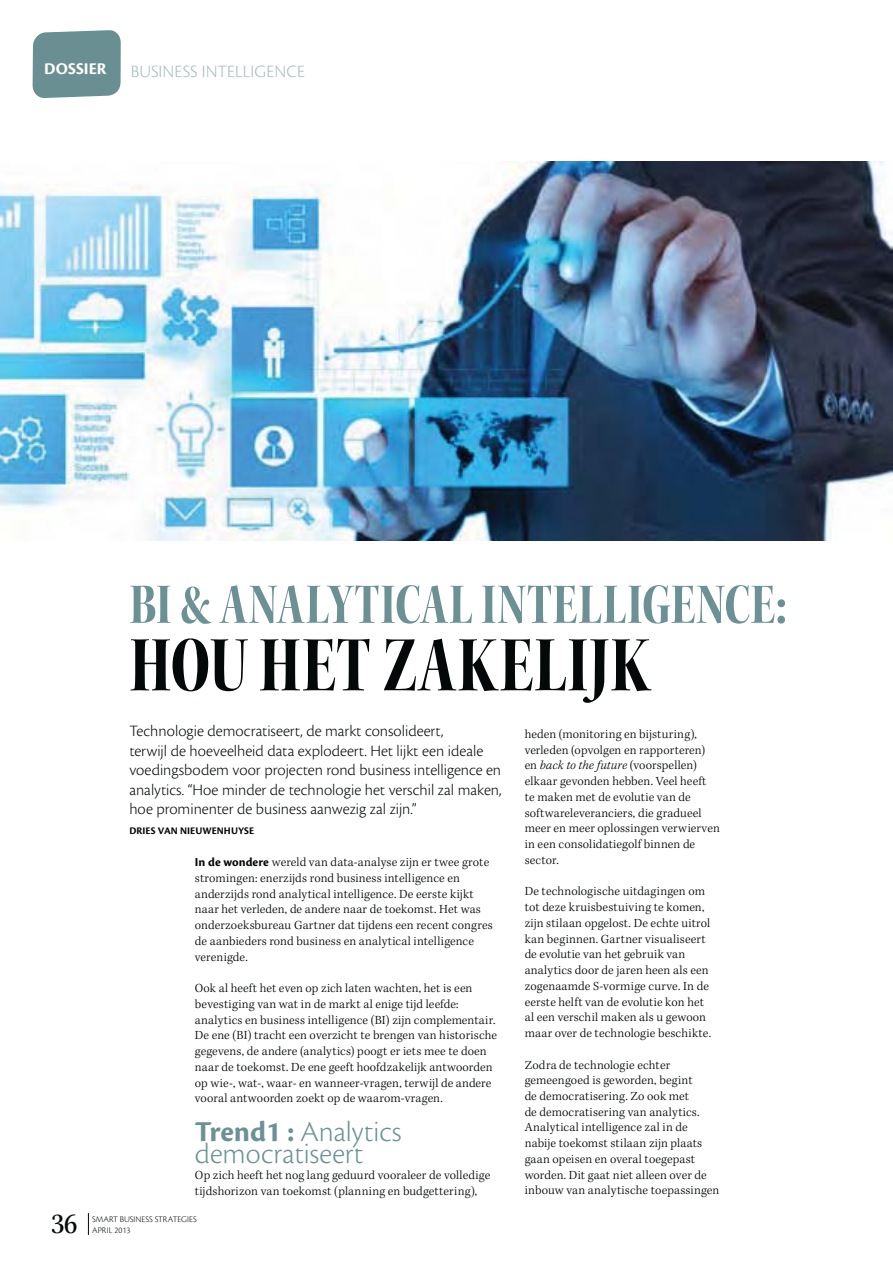
<style>
.page{position:relative;width:893px;height:1263px;background:#fff}
.page>*{position:absolute;margin:0;border:0;box-sizing:border-box;transform-origin:0 0}
.t1{font:82.5px "Kepler Std Bold Cn Disp";letter-spacing:.015em;color:#040809}
.t2{font:60px "Kepler Std Bold Cn Disp";letter-spacing:.015em;color:#6b9194}
.t3{font:300 30px/22.5px "Cronos Pro";color:#6b9194}
.t4{font:30px "Kepler Std Scn";color:#040809}
.t5{font:300 18px "Cronos Pro";letter-spacing:.01em;color:#a7b9ba}
.t6{font:700 17.1px "Cronos Pro";color:#fff}
.t7{font:300 16.5px/19.5px "Cronos Pro";color:#040809}
.t8{font:300 12.75px/15.8px "Kepler Std";letter-spacing:.01em;color:#040809}
.t9{font:700 10.5px "Cronos Pro";letter-spacing:.01em;color:#040809}
.t10{font:300 9px/10.5px "Cronos Pro";color:#040809}
.s1{font-family:"Cronos Pro";font-weight:700}
.s2{font-weight:700}
.s3{font-style:italic}
</style>
<div class="page">
<svg style="left:33px;top:30px;width:88px;height:68px;background:#739598"></svg>
<svg style="left:88px;top:1213px;width:1px;height:22px"></svg>
<img style="left:0;top:162px;width:893px;height:379px">
<h3 class="t6" style="left:44px;top:62px;width:64px">DOSSIER</h3>
<h3 class="t5" style="left:131px;top:64px;width:176px">BUSINESS INTELLIGENCE</h3>
<h2 class="t2" style="left:130px;top:567px;width:659px">BI &amp; ANALYTICAL INTELLIGENCE:</h2>
<h1 class="t1" style="left:130px;top:614px;width:521px">HOU HET ZAKELIJK</h1>
<p class="t7" style="left:129px;top:722px;width:373px">Technologie democratiseert, de markt consolideert,<br>terwijl de hoeveelheid data explodeert. Het lijkt een ideale voedingsbodem voor projecten rond business intelligence en analytics. “Hoe minder de technologie het verschil zal maken, hoe prominenter de business aanwezig zal zijn.”</p>
<p class="t9" style="left:129px;top:826px;width:126px">DRIES VAN NIEUWENHUYSE</p>
<p class="t8" style="left:195px;top:855px;width:299px"><span class="s1">In de wondere</span> wereld van data-analyse zijn er twee grote stromingen: enerzijds rond business intelligence en anderzijds rond analytical intelligence. De eerste kijkt naar het verleden, de andere naar de toekomst. Het was onderzoeksbureau Gartner dat tijdens een recent congres de aanbieders rond business en analytical intelligence verenigde.</p>
<p class="t8" style="left:195px;top:981px;width:304px">Ook al heeft het even op zich laten wachten, het is een bevestiging van wat in de markt al enige tijd leefde: analytics en business intelligence (BI) zijn complementair.<br>De ene (BI) tracht een overzicht te brengen van historische gegevens, de andere (analytics) poogt er iets mee te doen naar de toekomst. De ene geeft hoofdzakelijk antwoorden op wie-, wat-, waar- en wanneer-vragen, terwijl de andere vooral antwoorden zoekt op de waarom-vragen.</p>
<h3 class="t3" style="left:195px;top:1121px;width:208px"><span class="s2">Trend1 :</span> Analytics democratiseert</h3>
<p class="t8" style="left:195px;top:1168px;width:297px">Op zich heeft het nog lang geduurd vooraleer de volledige tijdshorizon van toekomst (planning en budgettering),</p>
<p class="t8" style="left:525px;top:727px;width:197px">heden (monitoring en bijsturing), verleden (opvolgen en rapporteren) en <span class="s3">back to the future</span> (voorspellen) elkaar gevonden hebben. Veel heeft<br>te maken met de evolutie van de softwareleveranciers, die gradueel meer en meer oplossingen verwierven in een consolidatiegolf binnen de sector.</p>
<p class="t8" style="left:525px;top:884px;width:188px">De technologische uitdagingen om tot deze kruisbestuiving te komen, zijn stilaan opgelost. De echte uitrol kan beginnen. Gartner visualiseert de evolutie van het gebruik van analytics door de jaren heen als een zogenaamde S-vormige curve. In de eerste helft van de evolutie kon het al een verschil maken als u gewoon maar over de technologie beschikte.</p>
<p class="t8" style="left:525px;top:1058px;width:196px">Zodra de technologie echter gemeengoed is geworden, begint<br>de democratisering. Zo ook met<br>de democratisering van analytics.<br>Analytical intelligence zal in de nabije toekomst stilaan zijn plaats gaan opeisen en overal toegepast worden. Dit gaat niet alleen over de inbouw van analytische toepassingen</p>
<h3 class="t4" style="left:51px;top:1205px;width:28px">36</h3>
<p class="t10" style="left:92px;top:1215px;width:106px">SMART BUSINESS STRATEGIES<br>APRIL 2013</p>
</div>
